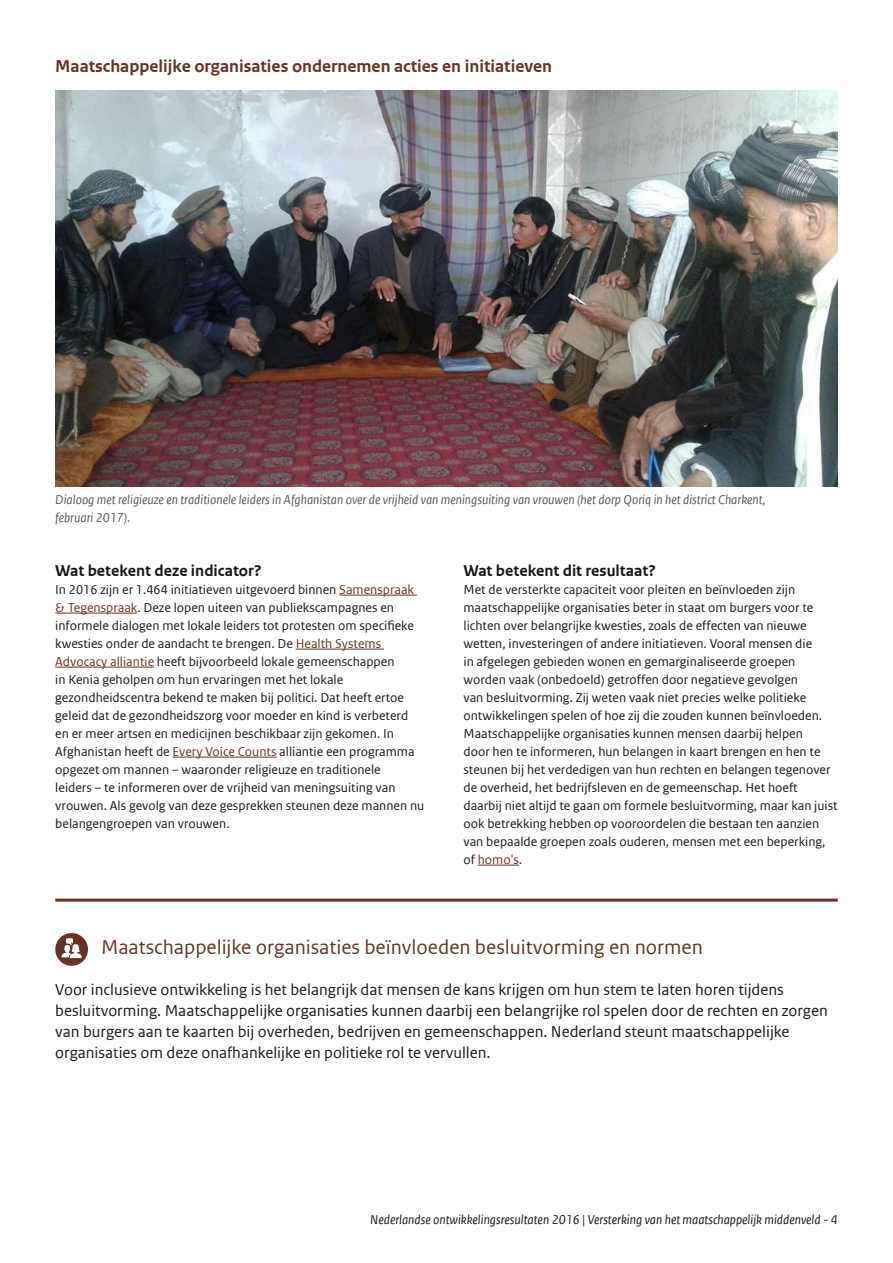
<style>
.page{position:relative;width:893px;height:1263px;background:#fff}
.page>*{position:absolute;margin:0;border:0;box-sizing:border-box;transform-origin:0 0}
.t1{font:21px "Rijksoverheid Sans Web Text";color:#673327}
.t2{font:700 18px "Rijksoverheid Sans Web Text";color:#673327}
.t3{font:16.5px/21px "Rijksoverheid Sans Web Text";color:#1a171c}
.t4{font:700 16.5px "Rijksoverheid Sans Web Text";color:#1a171c}
.t5{font:13.5px/18px "Rijksoverheid Sans Web Text";color:#1a171c}
.t6{font:italic 13.5px/18px "Rijksoverheid Sans Web Text";color:#58585a}
.t7{font:italic 13.5px "Rijksoverheid Sans Web Text";color:#1a171c}
.s1{color:#673327}
</style>
<div class="page">
<hr style="left:55px;top:899px;width:783px;height:3px;background:#673327">
<img style="left:55px;top:90px;width:783px;height:396px">
<hr style="left:339px;top:595px;width:78px;height:1px;background:#673327">
<hr style="left:55px;top:613px;width:82px;height:1px;background:#673327">
<hr style="left:296px;top:649px;width:88px;height:1px;background:#673327">
<hr style="left:55px;top:667px;width:99px;height:1px;background:#673327">
<hr style="left:173px;top:757px;width:103px;height:1px;background:#673327">
<hr style="left:478px;top:865px;width:41px;height:1px;background:#673327">
<div style="left:55px;top:933px;width:33px;height:33px;background:#673327;border-radius:50%"></div>
<svg style="left:62px;top:938px;width:20px;height:20px"></svg>
<h2 class="t2" style="left:55px;top:56px;width:498px">Maatschappelijke organisaties ondernemen acties en initiatieven</h2>
<p class="t6" style="left:55px;top:491px;width:712px">Dialoog met religieuze en traditionele leiders in Afghanistan over de vrijheid van meningsuiting van vrouwen (het dorp Qoriq in het district Charkent, februari 2017).</p>
<p class="t4" style="left:55px;top:561px;width:208px">Wat betekent deze indicator?</p>
<p class="t5" style="left:55px;top:581px;width:371px">In 2016 zijn er 1.464 initiatieven uitgevoerd binnen <span class="s1">Samenspraak &amp; Tegenspraak</span>. Deze lopen uiteen van publiekscampagnes en informele dialogen met lokale leiders tot protesten om specifieke kwesties onder de aandacht te brengen. De <span class="s1">Health Systems Advocacy alliantie</span> heeft bijvoorbeeld lokale gemeenschappen<br>in Kenia geholpen om hun ervaringen met het lokale gezondheidscentra bekend te maken bij politici. Dat heeft ertoe geleid dat de gezondheidszorg voor moeder en kind is verbeterd en er meer artsen en medicijnen beschikbaar zijn gekomen. In Afghanistan heeft de <span class="s1">Every Voice Counts</span> alliantie een programma opgezet om mannen – waaronder religieuze en traditionele<br>leiders – te informeren over de vrijheid van meningsuiting van vrouwen. Als gevolg van deze gesprekken steunen deze mannen nu belangengroepen van vrouwen.</p>
<p class="t4" style="left:463px;top:561px;width:194px">Wat betekent dit resultaat?</p>
<p class="t5" style="left:463px;top:581px;width:376px">Met de versterkte capaciteit voor pleiten en beïnvloeden zijn maatschappelijke organisaties beter in staat om burgers voor te lichten over belangrijke kwesties, zoals de effecten van nieuwe wetten, investeringen of andere initiatieven. Vooral mensen die<br>in afgelegen gebieden wonen en gemarginaliseerde groepen worden vaak (onbedoeld) getroffen door negatieve gevolgen<br>van besluitvorming. Zij weten vaak niet precies welke politieke ontwikkelingen spelen of hoe zij die zouden kunnen beïnvloeden.<br>Maatschappelijke organisaties kunnen mensen daarbij helpen<br>door hen te informeren, hun belangen in kaart brengen en hen te steunen bij het verdedigen van hun rechten en belangen tegenover de overheid, het bedrijfsleven en de gemeenschap. Het hoeft daarbij niet altijd te gaan om formele besluitvorming, maar kan juist ook betrekking hebben op vooroordelen die bestaan ten aanzien van bepaalde groepen zoals ouderen, mensen met een beperking, of <span class="s1">homo's</span>.</p>
<h1 class="t1" style="left:101px;top:935px;width:603px">Maatschappelijke organisaties beïnvloeden besluitvorming en normen</h1>
<p class="t3" style="left:55px;top:979px;width:774px">Voor inclusieve ontwikkeling is het belangrijk dat mensen de kans krijgen om hun stem te laten horen tijdens besluitvorming. Maatschappelijke organisaties kunnen daarbij een belangrijke rol spelen door de rechten en zorgen van burgers aan te kaarten bij overheden, bedrijven en gemeenschappen. Nederland steunt maatschappelijke organisaties om deze onafhankelijke en politieke rol te vervullen.</p>
<p class="t7" style="left:370px;top:1212px;width:469px">Nederlandse ontwikkelingsresultaten 2016 | Versterking van het maatschappelijk middenveld - 4</p>
</div>
